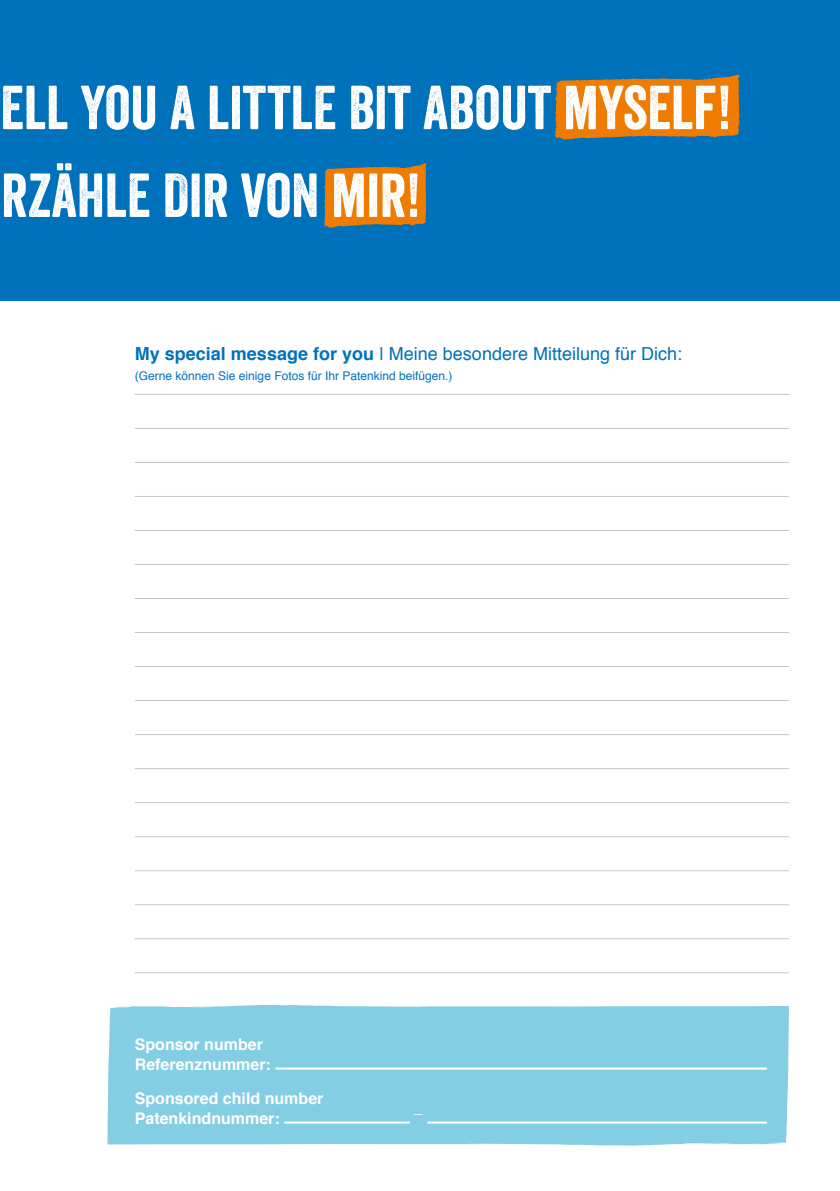
<style>
.page{position:relative;width:840px;height:1191px;background:#fff}
.page>*{position:absolute;margin:0;border:0;box-sizing:border-box;transform-origin:0 0}
.t1{font:60px/87.8px "Veneer";color:#fff}
.t2{font:18px "Helvetica";color:#0071bb}
.t3{font:700 16px/20px "Helvetica";color:#fff}
.t4{font:12px "Helvetica";color:#0071bb}
.s1{font-weight:700}
</style>
<div class="page">
<div style="left:0;top:0;width:839px;height:300px;background:#0071bb"></div>
<div style="left:107px;top:1005px;width:681px;height:140px;background:#84cee4"></div>
<hr style="left:275px;top:1067px;width:491px;height:2px;background:#fff">
<hr style="left:427px;top:1121px;width:339px;height:2px;background:#fff">
<hr style="left:284px;top:1121px;width:125px;height:2px;background:#fff">
<svg style="left:554px;top:75px;width:185px;height:64px;background:#d47a14"></svg>
<svg style="left:324px;top:163px;width:102px;height:65px;background:#d17a16"></svg>
<hr style="left:135px;top:530px;width:653px;height:1px;background:#c5c6c6">
<hr style="left:135px;top:394px;width:653px;height:1px;background:#c5c6c6">
<hr style="left:135px;top:496px;width:653px;height:1px;background:#c5c6c6">
<hr style="left:135px;top:428px;width:653px;height:1px;background:#c5c6c6">
<hr style="left:135px;top:462px;width:653px;height:1px;background:#c5c6c6">
<hr style="left:135px;top:564px;width:653px;height:1px;background:#c5c6c6">
<hr style="left:135px;top:598px;width:653px;height:1px;background:#c5c6c6">
<hr style="left:135px;top:666px;width:653px;height:1px;background:#c5c6c6">
<hr style="left:135px;top:700px;width:653px;height:1px;background:#c5c6c6">
<hr style="left:135px;top:734px;width:653px;height:1px;background:#c5c6c6">
<hr style="left:135px;top:768px;width:653px;height:1px;background:#c5c6c6">
<hr style="left:135px;top:802px;width:653px;height:1px;background:#c5c6c6">
<hr style="left:135px;top:836px;width:653px;height:1px;background:#c5c6c6">
<hr style="left:135px;top:870px;width:653px;height:1px;background:#c5c6c6">
<hr style="left:135px;top:904px;width:653px;height:1px;background:#c5c6c6">
<hr style="left:135px;top:938px;width:653px;height:1px;background:#c5c6c6">
<hr style="left:135px;top:972px;width:653px;height:1px;background:#c5c6c6">
<hr style="left:135px;top:632px;width:653px;height:1px;background:#c5c6c6">
<h1 class="t1" style="left:0;top:63px;width:732px">ELL YOU A LITTLE BIT ABOUT MYSELF!<br>RZÄHLE DIR VON MIR!</h1>
<p class="t2" style="left:135px;top:338px;width:548px"><span class="s1">My special message for you</span> | Meine besondere Mitteilung für Dich:</p>
<p class="t4" style="left:135px;top:366px;width:319px">(Gerne können Sie einige Fotos für Ihr Patenkind beifügen.)</p>
<p class="t3" style="left:135px;top:1033px;width:138px">Sponsor number<br>Referenznummer:</p>
<p class="t3" style="left:135px;top:1087px;width:190px">Sponsored child number<br>Patenkindnummer:</p>
<p class="t3" style="left:413px;top:1096px;width:10px">_</p>
</div>
